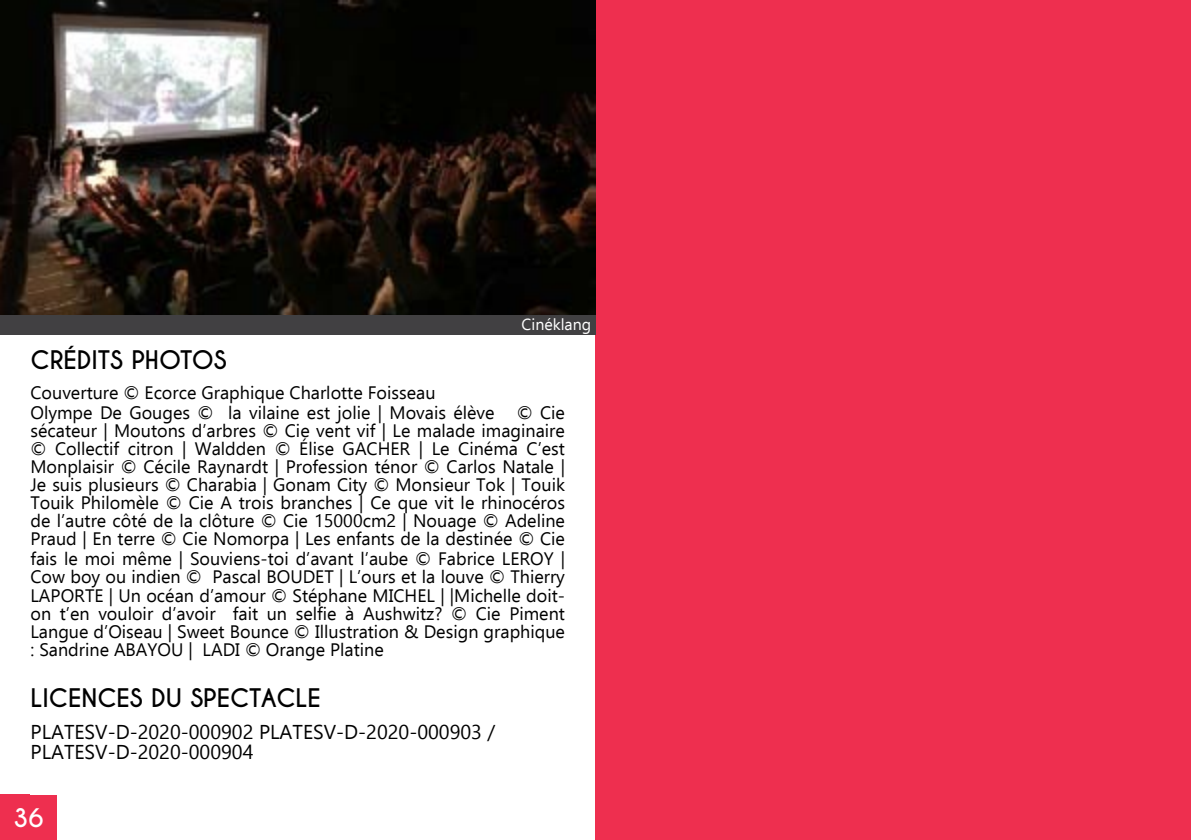
<style>
.page{position:relative;width:1191px;height:840px;background:#fff}
.page>*{position:absolute;margin:0;border:0;box-sizing:border-box;transform-origin:0 0}
.t1{font:700 24px "Caviar Dreams";color:#000}
.t2{font:700 24px "Caviar Dreams";color:#fff}
.t3{font:20px/20px "Ebrima";color:#000}
.t4{font:18px/18px "Ebrima";color:#000}
.t5{font:16px "Ebrima";color:#fff}
</style>
<div class="page">
<div style="left:0;top:794px;width:57px;height:45px;background:#ee2f4f"></div>
<div style="left:595px;top:0;width:596px;height:839px;background:#ee2f4f"></div>
<img style="left:0;top:0;width:595px;height:315px">
<div style="left:0;top:315px;width:595px;height:19px;background:#414042"></div>
<p class="t5" style="left:521px;top:312px;width:71px">Cinéklang</p>
<h1 class="t1" style="left:30px;top:345px;width:33px">CRÉDITS</h1>
<h1 class="t1" style="left:131px;top:345px;width:46px">PHOTOS</h1>
<p class="t4" style="left:30px;top:382px;width:536px;line-height:20px">Couverture © Ecorce Graphique Charlotte Foisseau<br>Olympe De Gouges © la vilaine est jolie | Movais élève © Cie</p>
<p class="t4" style="left:30px;top:421px;width:536px;text-align:justify">sécateur | Moutons d’arbres © Cie vent vif | Le malade imaginaire © Collectif citron | Waldden © Élise GACHER | Le Cinéma C’est Monplaisir © Cécile Raynardt | Profession ténor © Carlos Natale | Je suis plusieurs © Charabia | Gonam City © Monsieur Tok | Touik Touik Philomèle © Cie A trois branches | Ce que vit le rhinocéros de l’autre côté de la clôture © Cie 15000cm2 | Nouage © Adeline Praud | En terre © Cie Nomorpa | Les enfants de la destinée © Cie</p>
<p class="t4" style="left:30px;top:549px;width:492px">fais le moi même | Souviens-toi d’avant l’aube © Fabrice Leroy</p>
<p class="t4" style="left:561px;top:549px;width:6px">|</p>
<p class="t4" style="left:30px;top:567px;width:259px">Cow boy ou indien © Pascal Boudet</p>
<p class="t4" style="left:30px;top:567px;width:536px;text-indent:309px">| L’ours et la louve © Thierry<br>LAPORTE | Un océan d’amour © Stéphane Michel</p>
<p class="t4" style="left:30px;top:585px;width:536px;text-align:justify;text-indent:410px">| |Michelle doit&shy;on t’en vouloir d’avoir fait un selfie à Aushwitz? © Cie Piment Langue d’Oiseau | Sweet Bounce © Illustration &amp; Design graphique : Sandrine Abayou</p>
<p class="t4" style="left:188px;top:639px;width:197px">| LADI © Orange Platine</p>
<h1 class="t1" style="left:30px;top:683px;width:292px">LICENCES DU SPECTACLE</h1>
<p class="t3" style="left:30px;top:721px;width:466px">PLATESV-D-2020-000902 PLATESV-D-2020-000903 /<br>PLATESV-D-2020-000904</p>
<h1 class="t2" style="left:13px;top:802px;width:32px">36</h1>
</div>
